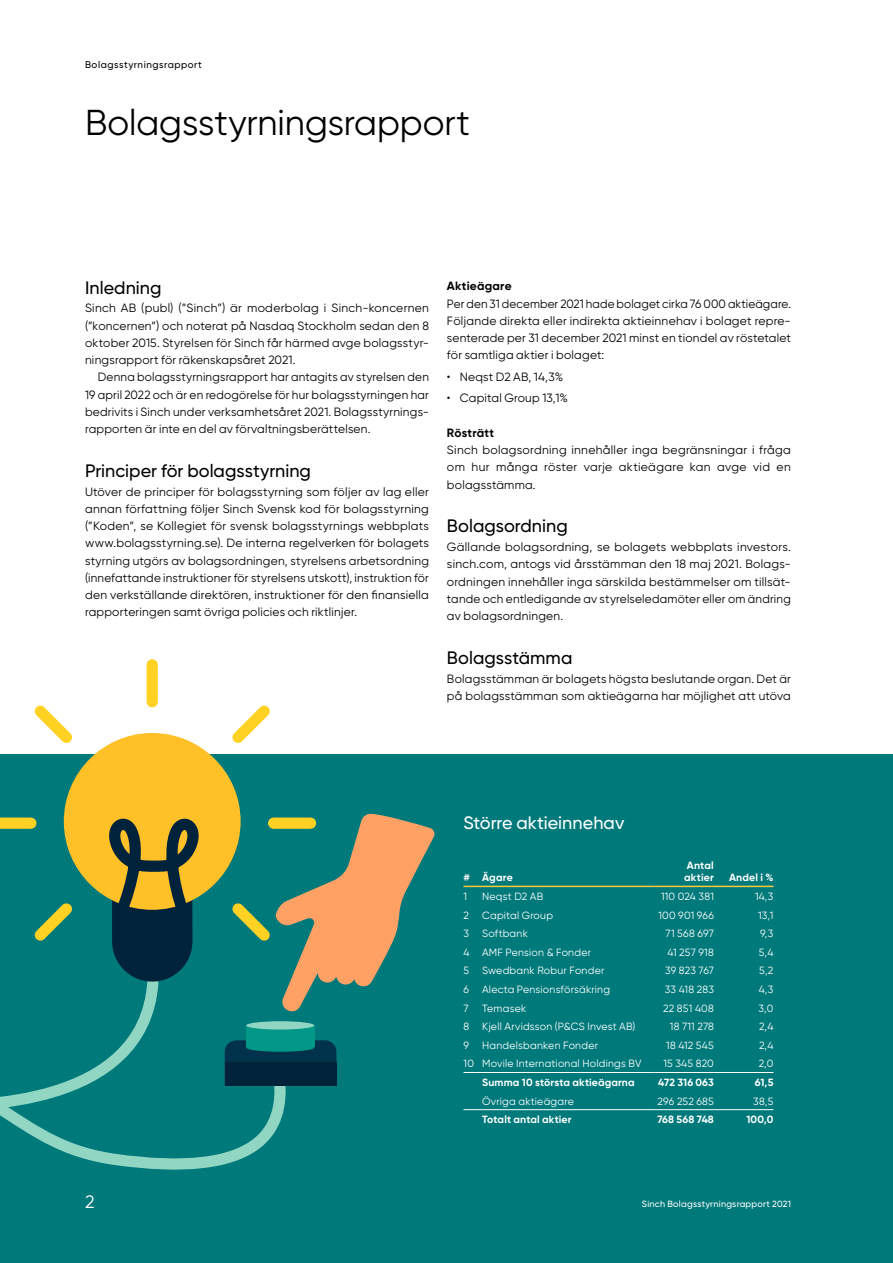
<style>
.page{position:relative;width:893px;height:1263px;background:#fff}
.page>*{position:absolute;margin:0;border:0;box-sizing:border-box;transform-origin:0 0}
.t1{font:36px "Gilroy";color:#000}
.t2{font:500 18px "Gilroy";color:#000}
.t3{font:500 18px "Gilroy";color:#fff}
.t4{font:18px "Gilroy";color:#fff}
.t5{font:12px/17.2px "Gilroy";letter-spacing:.02em;color:#000;text-align:justify}
.t6{font:700 12px "Gilroy";letter-spacing:.02em;color:#000}
.t7{font:10.5px "Gilroy";letter-spacing:.02em;color:#fff}
.t8{font:700 10.5px/12px "Gilroy";letter-spacing:.015em;color:#fff}
.t9{font:500 9.75px "Gilroy";letter-spacing:.055em;color:#000}
.t10{font:500 9px "Gilroy";letter-spacing:.025em;color:#fff}
</style>
<div class="page">
<div style="left:0;top:755px;width:893px;height:508px;background:#00797b"></div>
<svg style="left:463px;top:886px;width:19px;height:1px"></svg>
<hr style="left:482px;top:886px;width:172px;height:1px;background:#feca3a">
<hr style="left:654px;top:886px;width:60px;height:1px;background:#feca3a">
<hr style="left:714px;top:886px;width:59px;height:1px;background:#feca3a">
<svg style="left:463px;top:1072px;width:19px;height:1px"></svg>
<hr style="left:482px;top:1072px;width:172px;height:1px;background:#fff">
<hr style="left:654px;top:1072px;width:60px;height:1px;background:#fff">
<hr style="left:714px;top:1072px;width:59px;height:1px;background:#fff">
<svg style="left:463px;top:1109px;width:19px;height:1px"></svg>
<hr style="left:482px;top:1109px;width:172px;height:1px;background:#fff">
<hr style="left:654px;top:1109px;width:60px;height:1px;background:#fff">
<hr style="left:714px;top:1109px;width:59px;height:1px;background:#fff">
<svg style="left:0;top:981px;width:289px;height:189px"></svg>
<div style="left:225px;top:1040px;width:111px;height:22px;background:#00334b"></div>
<div style="left:225px;top:1062px;width:111px;height:23px;background:#00223b"></div>
<div style="left:246px;top:1025px;width:68px;height:22px;background:#009788"></div>
<div style="left:246px;top:1021px;width:68px;height:8px;background:#91d6c3;border-radius:50%"></div>
<div style="left:246px;top:1043px;width:68px;height:9px;background:#009788;border-radius:50%"></div>
<div style="left:64px;top:733px;width:177px;height:177px;background:#ffc028;border-radius:50%"></div>
<svg style="left:104px;top:818px;width:109px;height:163px"></svg>
<div style="left:147px;top:665px;width:11px;height:37px;background:#ffd122"></div>
<svg style="left:232px;top:705px;width:38px;height:38px"></svg>
<div style="left:0;top:817px;width:31px;height:12px;background:#ffd122"></div>
<svg style="left:34px;top:705px;width:38px;height:38px"></svg>
<svg style="left:34px;top:903px;width:38px;height:38px"></svg>
<svg style="left:222px;top:813px;width:213px;height:198px"></svg>
<p class="t9" style="left:85px;top:59px;width:118px">Bolagsstyrningsrapport</p>
<h1 class="t1" style="left:85px;top:101px;width:386px">Bolagsstyrningsrapport</h1>
<h2 class="t2" style="left:85px;top:276px;width:78px">Inledning</h2>
<p class="t5" style="left:85px;top:299px;width:345px">Sinch AB (publ) (”Sinch”) är moderbolag i Sinch-koncernen (”koncernen”) och noterat på Nasdaq Stockholm sedan den 8 oktober 2015. Styrelsen för Sinch får härmed avge bolagsstyr&shy;ningsrapport för räkenskapsåret 2021.</p>
<p class="t5" style="left:85px;top:368px;width:345px;text-indent:13px">Denna bolagsstyrningsrapport har antagits av styrelsen den 19 april 2022 och är en redogörelse för hur bolagsstyrningen har bedrivits i Sinch under verksamhetsåret 2021. Bolagsstyrnings&shy;rapporten är inte en del av förvaltningsberättelsen.</p>
<h2 class="t2" style="left:85px;top:459px;width:227px">Principer för bolagsstyrning</h2>
<p class="t5" style="left:85px;top:483px;width:345px">Utöver de principer för bolagsstyrning som följer av lag eller annan författning följer Sinch Svensk kod för bolagsstyrning (”Koden”, se Kollegiet för svensk bolagsstyrnings webbplats www.bolagsstyrning.se). De interna regelverken för bolagets styrning utgörs av bolagsordningen, styrelsens arbetsordning (innefattande instruktioner för styrelsens utskott), instruktion för den verkställande direktören, instruktioner för den finansiella rapporteringen samt övriga policies och riktlinjer.</p>
<p class="t6" style="left:447px;top:279px;width:66px">Aktieägare</p>
<p class="t5" style="left:447px;top:295px;width:345px">Per den 31 december 2021 hade bolaget cirka 76 000 aktieägare.<br>Följande direkta eller indirekta aktieinnehav i bolaget repre&shy;senterade per 31 december 2021 minst en tiondel av röstetalet för samtliga aktier i bolaget:</p>
<p class="t5" style="left:447px;top:368px;width:118px">• Neqst D2 AB, 14,3%</p>
<p class="t5" style="left:447px;top:389px;width:123px">• Capital Group 13,1%</p>
<p class="t6" style="left:447px;top:425px;width:49px">Rösträtt</p>
<p class="t5" style="left:447px;top:441px;width:345px">Sinch bolagsordning innehåller inga begränsningar i fråga om hur många röster varje aktieägare kan avge vid en bolagsstämma.</p>
<h2 class="t2" style="left:447px;top:515px;width:122px">Bolagsordning</h2>
<p class="t5" style="left:447px;top:538px;width:345px">Gällande bolagsordning, se bolagets webbplats investors. sinch.com, antogs vid årsstämman den 18 maj 2021. Bolags&shy;ordningen innehåller inga särskilda bestämmelser om tillsät&shy;tande och entledigande av styrelseledamöter eller om ändring av bolagsordningen.</p>
<h2 class="t2" style="left:447px;top:646px;width:127px">Bolagsstämma</h2>
<p class="t5" style="left:447px;top:670px;width:345px">Bolagsstämman är bolagets högsta beslutande organ. Det är på bolagsstämman som aktieägarna har möjlighet att utöva</p>
<h2 class="t3" style="left:463px;top:811px;width:162px">Större aktieinnehav</h2>
<p class="t8" style="left:463px;top:871px;width:51px"># Ägare</p>
<p class="t8" style="left:684px;top:859px;width:31px">Antal aktier</p>
<p class="t8" style="left:729px;top:871px;width:46px">Andel i %</p>
<p class="t7" style="left:463px;top:890px;width:5px">1</p>
<p class="t7" style="left:482px;top:890px;width:63px">Neqst D2 AB</p>
<p class="t7" style="left:661px;top:890px;width:54px">110 024 381</p>
<p class="t7" style="left:755px;top:890px;width:20px">14,3</p>
<p class="t7" style="left:463px;top:908px;width:91px">2 Capital Group</p>
<p class="t7" style="left:658px;top:908px;width:57px">100 901 966</p>
<p class="t7" style="left:758px;top:908px;width:17px">13,1</p>
<p class="t7" style="left:463px;top:927px;width:66px">3 Softbank</p>
<p class="t7" style="left:666px;top:927px;width:50px">71 568 697</p>
<p class="t7" style="left:760px;top:927px;width:15px">9,3</p>
<p class="t7" style="left:463px;top:946px;width:129px">4 AMF Pension &amp; Fonder</p>
<p class="t7" style="left:667px;top:946px;width:48px">41 257 918</p>
<p class="t7" style="left:759px;top:946px;width:16px">5,4</p>
<p class="t7" style="left:463px;top:964px;width:142px">5 Swedbank Robur Fonder</p>
<p class="t7" style="left:665px;top:964px;width:50px">39 823 767</p>
<p class="t7" style="left:759px;top:964px;width:16px">5,2</p>
<p class="t7" style="left:463px;top:983px;width:148px">6 Alecta Pensionsförsäkring</p>
<p class="t7" style="left:665px;top:983px;width:51px">33 418 283</p>
<p class="t7" style="left:759px;top:983px;width:16px">4,3</p>
<p class="t7" style="left:463px;top:1001px;width:7px">7</p>
<p class="t7" style="left:482px;top:1001px;width:46px">Temasek</p>
<p class="t7" style="left:663px;top:1001px;width:52px">22 851 408</p>
<p class="t7" style="left:758px;top:1001px;width:16px">3,0</p>
<p class="t7" style="left:463px;top:1020px;width:173px">8 Kjell Arvidsson (P&amp;CS Invest AB)</p>
<p class="t7" style="left:670px;top:1020px;width:46px">18 711 278</p>
<p class="t7" style="left:759px;top:1020px;width:16px">2,4</p>
<p class="t7" style="left:463px;top:1039px;width:136px">9 Handelsbanken Fonder</p>
<p class="t7" style="left:666px;top:1039px;width:49px">18 412 545</p>
<p class="t7" style="left:759px;top:1039px;width:16px">2,4</p>
<p class="t7" style="left:464px;top:1057px;width:179px">10 Movile International Holdings BV</p>
<p class="t7" style="left:663px;top:1057px;width:52px">15 345 820</p>
<p class="t7" style="left:759px;top:1057px;width:16px">2,0</p>
<p class="t8" style="left:482px;top:1076px;width:154px">Summa 10 största aktieägarna</p>
<p class="t8" style="left:658px;top:1076px;width:57px">472 316 063</p>
<p class="t8" style="left:755px;top:1076px;width:20px">61,5</p>
<p class="t7" style="left:482px;top:1094px;width:93px">Övriga aktieägare</p>
<p class="t7" style="left:658px;top:1094px;width:58px">296 252 685</p>
<p class="t7" style="left:753px;top:1094px;width:22px">38,5</p>
<p class="t8" style="left:482px;top:1113px;width:91px">Totalt antal aktier</p>
<p class="t8" style="left:657px;top:1113px;width:58px">768 568 748</p>
<p class="t8" style="left:746px;top:1113px;width:29px">100,0</p>
<h2 class="t4" style="left:85px;top:1190px;width:11px">2</h2>
<p class="t10" style="left:642px;top:1198px;width:150px">Sinch Bolagsstyrningsrapport 2021</p>
</div>
